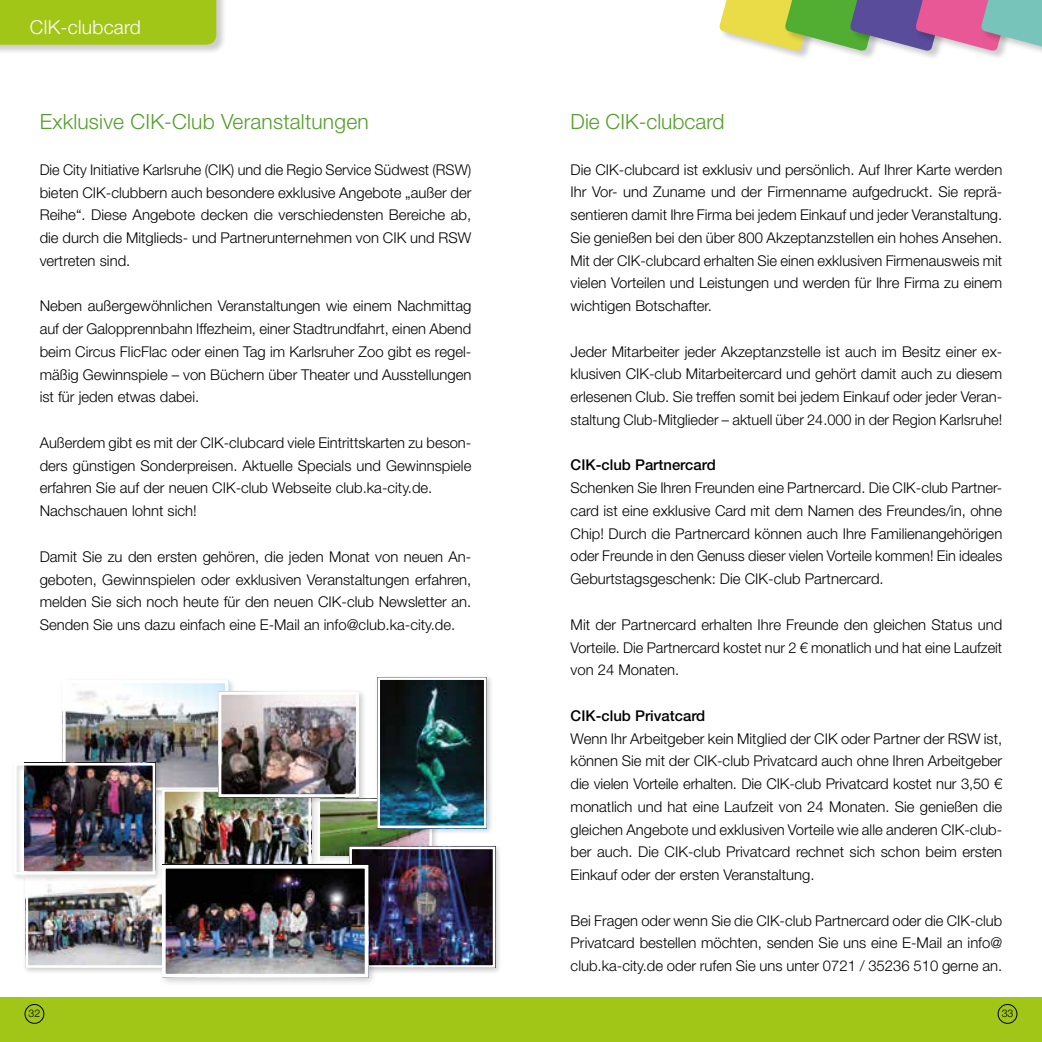
<style>
.page{position:relative;width:1042px;height:1042px;background:#fff}
.page>*{position:absolute;margin:0;border:0;box-sizing:border-box;transform-origin:0 0}
.t1{font:300 21px "Helvetica Neue LT Std";letter-spacing:.01em;color:#549e2b}
.t2{font:300 19.25px "Helvetica Neue LT Std";letter-spacing:.01em;color:#fff}
.t3{font:300 14.88px/22.8px "Helvetica Neue LT Std";color:#000;text-align:justify}
.t4{font:500 14.88px "Helvetica Neue LT Std";color:#000}
.t5{font:300 10.5px "Helvetica Neue LT Std";color:#000}
</style>
<div class="page">
<div style="left:0;top:997px;width:1042px;height:45px;background:#a2c617"></div>
<div style="left:25px;top:1004px;width:19px;height:19px;border:1px solid #000;border-radius:50%"></div>
<div style="left:0;top:0;width:227px;height:55px;background:#000;opacity:.2"></div>
<div style="left:0;top:0;width:216px;height:45px;background:#a2c617"></div>
<div style="left:998px;top:1004px;width:19px;height:19px;border:1px solid #000;border-radius:50%"></div>
<div style="left:785px;top:0;width:107px;height:61px;background:#000;opacity:.2"></div>
<div style="left:850px;top:0;width:107px;height:61px;background:#000;opacity:.2"></div>
<div style="left:915px;top:0;width:108px;height:61px;background:#000;opacity:.2"></div>
<div style="left:981px;top:0;width:61px;height:61px;background:#000;opacity:.2"></div>
<svg style="left:719px;top:0;width:323px;height:52px;background:#a7a48c"></svg>
<img style="left:321px;top:803px;width:107px;height:52px">
<div style="left:317px;top:799px;width:115px;height:64px;border:3px solid #fff"></div>
<div style="left:347px;top:844px;width:155px;height:130px;background:#000;opacity:.2"></div>
<img style="left:353px;top:850px;width:138px;height:114px">
<div style="left:349px;top:846px;width:146px;height:122px;border:3px solid #fff"></div>
<div style="left:60px;top:677px;width:176px;height:121px;background:#f9f9f9"></div>
<img style="left:66px;top:684px;width:158px;height:102px">
<div style="left:62px;top:680px;width:166px;height:110px;border:3px solid #fff"></div>
<div style="left:23px;top:872px;width:149px;height:103px;background:#000;opacity:.2"></div>
<img style="left:30px;top:881px;width:128px;height:83px">
<div style="left:26px;top:874px;width:139px;height:94px;border:3px solid #fff"></div>
<div style="left:160px;top:787px;width:158px;height:93px;background:#000;opacity:.2"></div>
<img style="left:166px;top:793px;width:141px;height:68px">
<div style="left:162px;top:789px;width:149px;height:84px;border:3px solid #fff"></div>
<div style="left:375px;top:675px;width:118px;height:160px;background:#000;opacity:.2"></div>
<img style="left:381px;top:681px;width:101px;height:143px">
<div style="left:377px;top:677px;width:109px;height:151px;border:3px solid #fff"></div>
<div style="left:215px;top:689px;width:152px;height:116px;background:#000;opacity:.2"></div>
<img style="left:222px;top:696px;width:133px;height:97px">
<div style="left:218px;top:692px;width:141px;height:105px;border:3px solid #fff"></div>
<div style="left:11px;top:760px;width:151px;height:121px;background:#000;opacity:.2"></div>
<img style="left:25px;top:767px;width:126px;height:103px">
<div style="left:14px;top:763px;width:141px;height:111px;border:3px solid #fff"></div>
<div style="left:158px;top:861px;width:220px;height:126px;background:#000;opacity:.2"></div>
<img style="left:167px;top:870px;width:196px;height:102px">
<div style="left:162px;top:865px;width:206px;height:112px;border:4px solid #fff"></div>
<p class="t2" style="left:30px;top:15px;width:113px">CIK-clubcard</p>
<h1 class="t1" style="left:40px;top:109px;width:330px">Exklusive CIK-Club Veranstaltungen</h1>
<p class="t3" style="left:40px;top:158px;width:433px">Die City Initiative Karlsruhe (CIK) und die Regio Service Südwest (RSW) bieten CIK-clubbern auch besondere exklusive Angebote „außer der Reihe“. Diese Angebote decken die verschiedensten Bereiche ab, die durch die Mitglieds- und Partnerunternehmen von CIK und RSW vertreten sind.</p>
<p class="t3" style="left:40px;top:294px;width:433px">Neben außergewöhnlichen Veranstaltungen wie einem Nachmittag auf der Galopprennbahn Iffezheim, einer Stadtrundfahrt, einen Abend beim Circus FlicFlac oder einen Tag im Karlsruher Zoo gibt es regel&shy;mäßig Gewinnspiele – von Büchern über Theater und Ausstellungen ist für jeden etwas dabei.</p>
<p class="t3" style="left:40px;top:431px;width:433px;text-align:left">Außerdem gibt es mit der CIK-clubcard viele Eintrittskarten zu beson&shy;ders günstigen Sonderpreisen. Aktuelle Specials und Gewinnspiele erfahren Sie auf der neuen CIK-club Webseite club.ka-city.de.<br>Nachschauen lohnt sich!</p>
<p class="t3" style="left:40px;top:545px;width:433px">Damit Sie zu den ersten gehören, die jeden Monat von neuen An&shy;geboten, Gewinnspielen oder exklusiven Veranstaltungen erfahren, melden Sie sich noch heute für den neuen CIK-club Newsletter an.<br>Senden Sie uns dazu einfach eine E-Mail an info@club.ka-city.de.</p>
<p class="t5" style="left:29px;top:1007px;width:13px">32</p>
<h1 class="t1" style="left:570px;top:109px;width:156px">Die CIK-clubcard</h1>
<p class="t3" style="left:570px;top:158px;width:433px">Die CIK-clubcard ist exklusiv und persönlich. Auf Ihrer Karte werden Ihr Vor- und Zuname und der Firmenname aufgedruckt. Sie reprä&shy;sentieren damit Ihre Firma bei jedem Einkauf und jeder Veranstaltung.<br>Sie genießen bei den über 800 Akzeptanzstellen ein hohes Ansehen.<br>Mit der CIK-clubcard erhalten Sie einen exklusiven Firmenausweis mit vielen Vorteilen und Leistungen und werden für Ihre Firma zu einem wichtigen Botschafter.</p>
<p class="t3" style="left:570px;top:340px;width:433px">Jeder Mitarbeiter jeder Akzeptanzstelle ist auch im Besitz einer ex&shy;klusiven CIK-club Mitarbeitercard und gehört damit auch zu diesem erlesenen Club. Sie treffen somit bei jedem Einkauf oder jeder Veran&shy;staltung Club-Mitglieder – aktuell über 24.000 in der Region Karlsruhe!</p>
<p class="t4" style="left:570px;top:456px;width:147px">CIK-club Partnercard</p>
<p class="t3" style="left:570px;top:476px;width:433px">Schenken Sie Ihren Freunden eine Partnercard. Die CIK-club Partner&shy;card ist eine exklusive Card mit dem Namen des Freundes/in, ohne Chip! Durch die Partnercard können auch Ihre Familienangehörigen oder Freunde in den Genuss dieser vielen Vorteile kommen! Ein ideales Geburtstagsgeschenk: Die CIK-club Partnercard.</p>
<p class="t3" style="left:570px;top:613px;width:433px">Mit der Partnercard erhalten Ihre Freunde den gleichen Status und Vorteile. Die Partnercard kostet nur 2 € monatlich und hat eine Laufzeit von 24 Monaten.</p>
<p class="t4" style="left:570px;top:706px;width:136px">CIK-club Privatcard</p>
<p class="t3" style="left:570px;top:726px;width:433px">Wenn Ihr Arbeitgeber kein Mitglied der CIK oder Partner der RSW ist, können Sie mit der CIK-club Privatcard auch ohne Ihren Arbeitgeber die vielen Vorteile erhalten. Die CIK-club Privatcard kostet nur 3,50 € monatlich und hat eine Laufzeit von 24 Monaten. Sie genießen die gleichen Angebote und exklusiven Vorteile wie alle anderen CIK-club&shy;ber auch. Die CIK-club Privatcard rechnet sich schon beim ersten Einkauf oder der ersten Veranstaltung.</p>
<p class="t3" style="left:570px;top:908px;width:433px">Bei Fragen oder wenn Sie die CIK-club Partnercard oder die CIK-club Privatcard bestellen möchten, senden Sie uns eine E-Mail an info@ club.ka-city.de oder rufen Sie uns unter 0721 / 35236 510 gerne an.</p>
<p class="t5" style="left:1001px;top:1007px;width:13px">33</p>
</div>
